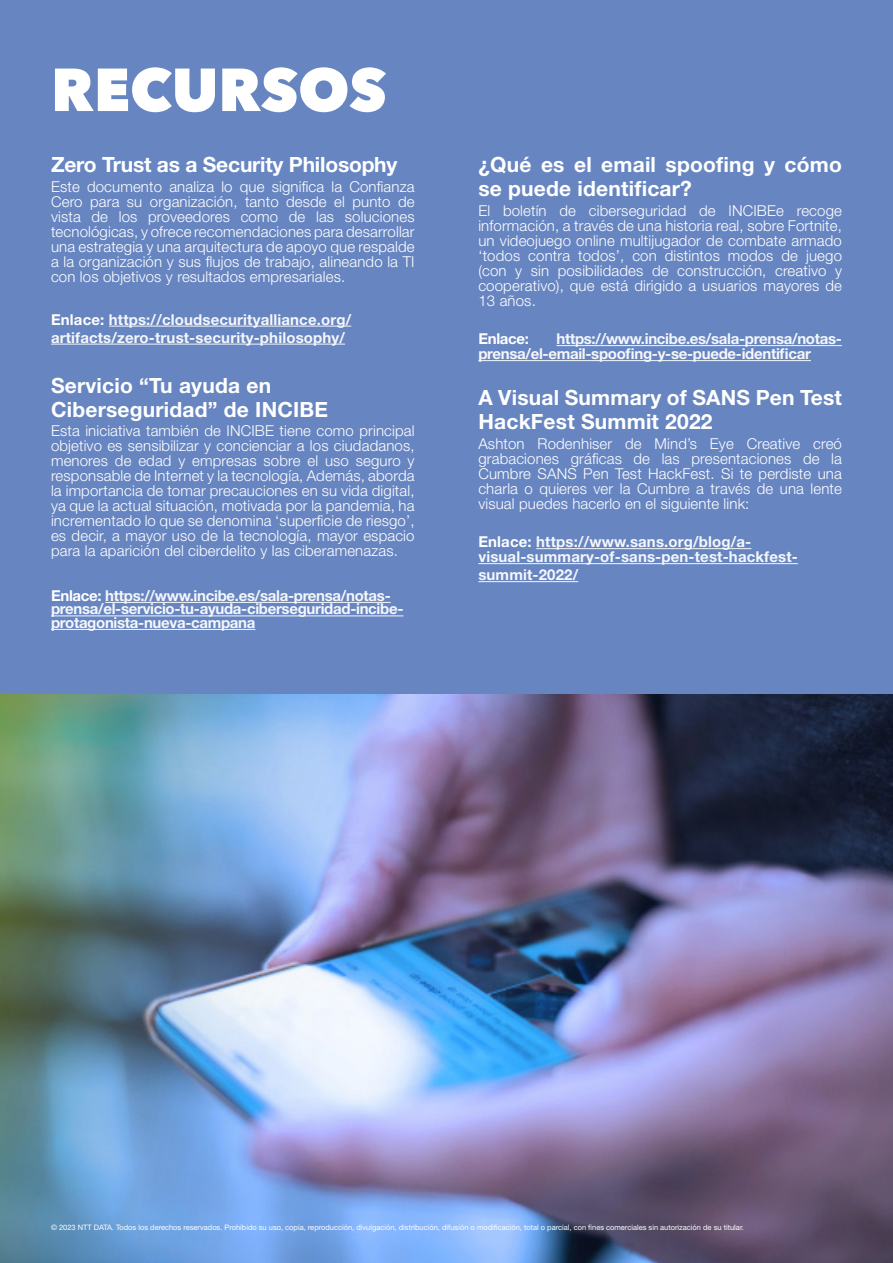
<style>
.page{position:relative;width:893px;height:1263px;background:#fff}
.page>*{position:absolute;margin:0;border:0;box-sizing:border-box;transform-origin:0 0}
.t1{font:800 60px "Avenir Next";color:#fff}
.t2{font:700 21px/24px "Helvetica Neue LT Std";letter-spacing:.01em;color:#fff}
.t3{font:700 21px "Helvetica Neue LT Std";letter-spacing:-.01em;color:#fff}
.t4{font:300 15px/15px "Helvetica Neue LT Std";letter-spacing:.01em;color:#fff;text-align:justify}
.t5{font:700 15px/13.5px "Helvetica Neue LT Std";letter-spacing:-.02em;color:#f5f7fa}
.t6{font:700 15px/18px "Helvetica Neue LT Std";letter-spacing:.01em;color:#f5f7fa}
.t7{font:700 15px "Helvetica Neue LT Std";letter-spacing:-.02em;color:#fff}
.t8{font:7.5px "Helvetica Neue LT Std";color:#fff}
.s1{color:#fff}
</style>
<div class="page">
<img style="left:0;top:693px;width:893px;height:570px">
<div style="left:0;top:0;width:893px;height:693px;background:#6785c1"></div>
<hr style="left:109px;top:326px;width:242px;height:1px;background:#f5f7fa">
<hr style="left:51px;top:344px;width:294px;height:1px;background:#f5f7fa">
<hr style="left:105px;top:602px;width:286px;height:1px;background:#f5f7fa">
<hr style="left:51px;top:615px;width:352px;height:1px;background:#f5f7fa">
<hr style="left:51px;top:629px;width:204px;height:1px;background:#f5f7fa">
<hr style="left:556px;top:345px;width:286px;height:1px;background:#f5f7fa">
<hr style="left:478px;top:360px;width:333px;height:1px;background:#f5f7fa">
<hr style="left:536px;top:548px;width:215px;height:1px;background:#f5f7fa">
<hr style="left:478px;top:563px;width:320px;height:1px;background:#f5f7fa">
<hr style="left:478px;top:581px;width:100px;height:1px;background:#f5f7fa">
<p class="t1" style="left:51px;top:53px;width:337px">RECURSOS</p>
<p class="t3" style="left:51px;top:152px;width:348px">Zero Trust as a Security Philosophy</p>
<p class="t4" style="left:51px;top:178px;width:365px">Este documento analiza lo que significa la Confianza Cero para su organización, tanto desde el punto de vista de los proveedores como de las soluciones tecnológicas, y ofrece recomendaciones para desarrollar una estrategia y una arquitectura de apoyo que respalde a la organización y sus flujos de trabajo, alineando la TI con los objetivos y resultados empresariales.</p>
<p class="t6" style="left:51px;top:310px;width:302px"><span class="s1">Enlace:</span> https://cloudsecurityalliance.org/ artifacts/zero-trust-security-philosophy/</p>
<p class="t2" style="left:51px;top:373px;width:279px">Servicio “Tu ayuda en<br>Ciberseguridad” de INCIBE</p>
<p class="t4" style="left:51px;top:423px;width:365px">Esta iniciativa también de INCIBE tiene como principal objetivo es sensibilizar y concienciar a los ciudadanos, menores de edad y empresas sobre el uso seguro y responsable de Internet y la tecnología, Además, aborda la importancia de tomar precauciones en su vida digital, ya que la actual situación, motivada por la pandemia, ha incrementado lo que se denomina ‘superficie de riesgo’, es decir, a mayor uso de la tecnología, mayor espacio para la aparición del ciberdelito y las ciberamenazas.</p>
<p class="t5" style="left:51px;top:588px;width:354px"><span class="s1">Enlace:</span> https://www.incibe.es/sala-prensa/notas&shy;prensa/el-servicio-tu-ayuda-ciberseguridad-incibe&shy;protagonista-nueva-campana</p>
<p class="t2" style="left:478px;top:152px;width:365px">¿Qué es el email spoofing y cómo se puede identificar?</p>
<p class="t4" style="left:478px;top:202px;width:365px">El boletín de ciberseguridad de INCIBEe recoge información, a través de una historia real, sobre Fortnite, un videojuego online multijugador de combate armado ‘todos contra todos’, con distintos modos de juego (con y sin posibilidades de construcción, creativo y cooperativo), que está dirigido a usuarios mayores de 13 años.</p>
<p class="t7" style="left:478px;top:329px;width:52px">Enlace:</p>
<p class="t5" style="left:478px;top:331px;width:365px;line-height:15px;text-indent:78px">https://www.incibe.es/sala-prensa/notas&shy;prensa/el-email-spoofing-y-se-puede-identificar</p>
<p class="t2" style="left:478px;top:385px;width:365px">A Visual Summary of SANS Pen Test<br>HackFest Summit 2022</p>
<p class="t4" style="left:478px;top:435px;width:365px">Ashton Rodenhiser de Mind’s Eye Creative creó grabaciones gráficas de las presentaciones de la Cumbre SANS Pen Test HackFest. Si te perdiste una charla o quieres ver la Cumbre a través de una lente visual puedes hacerlo en el siguiente link:</p>
<p class="t6" style="left:478px;top:534px;width:321px;line-height:15px"><span class="s1">Enlace:</span> https://www.sans.org/blog/a&shy;visual-summary-of-sans-pen-test-hackfest-</p>
<p class="t6" style="left:478px;top:565px;width:101px">summit-2022/</p>
<p class="t8" style="left:51px;top:1223px;width:694px">© 2023 NTT DATA. Todos los derechos reservados. Prohibido su uso, copia, reproducción, divulgación, distribución, difusión o modificación, total o parcial, con fines comerciales sin autorización de su titular.</p>
</div>
